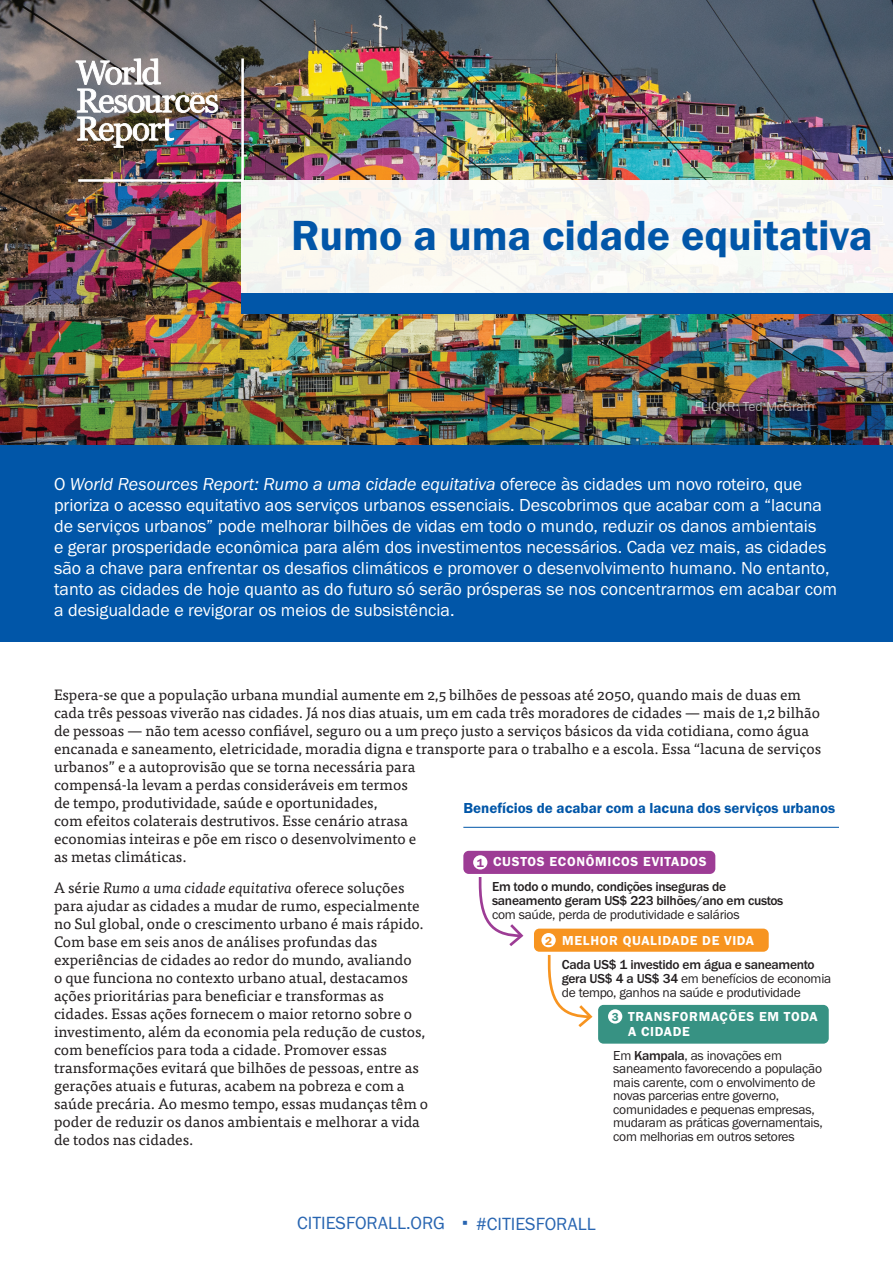
<style>
.page{position:relative;width:893px;height:1263px;background:#fff}
.page>*{position:absolute;margin:0;border:0;box-sizing:border-box;transform-origin:0 0}
.t1{font:43.65px "Franklin Gothic URW Dem";color:#0156a8}
.t2{font:18.3px "Franklin Gothic URW Boo";color:#2865b1}
.t3{font:18px/21px "Franklin Gothic URW Boo";color:#fff}
.t4{font:18px "Franklin Gothic URW Boo Ita";color:#fff}
.t5{font:15px/18px "Tisa Pro";color:#231f20}
.t6{font:15px "Franklin Gothic URW Dem";color:#0156a8}
.t7{font:13.5px/13.5px "Franklin Gothic URW Boo";letter-spacing:-.02em;color:#231f20}
.t8{font:500 13.5px/14.2px "Franklin Gothic URW";letter-spacing:-.02em;color:#231f20}
.t9{font:13.5px/15px "Franklin Gothic URW Dem";letter-spacing:.05em;color:#fff}
.t10{font:13.5px "Franklin Gothic URW Boo";color:#fff}
.t11{font:12px "Franklin Gothic URW Dem";color:#379283}
.s1{font-family:"Franklin Gothic URW Boo"}
.s2{font-style:italic}
.s3{font-size:12px;color:#9d3c95}
.s4{font-family:"Franklin Gothic URW";font-weight:500}
.s5{font-size:12px;color:#f79420}
.s6{font-size:36.15px}
</style>
<div class="page">
<img style="left:0;top:0;width:893px;height:445px">
<div style="left:241px;top:180px;width:652px;height:133px;background:#f7f7f2"></div>
<img style="left:76px;top:56px;width:169px;height:127px">
<div style="left:241px;top:293px;width:652px;height:20px;background:#0156a8"></div>
<div style="left:0;top:445px;width:893px;height:197px;background:#0156a8"></div>
<hr style="left:463px;top:827px;width:376px;height:1px;background:#0156a8">
<svg style="left:478px;top:877px;width:45px;height:69px"></svg>
<div style="left:463px;top:851px;width:252px;height:23px;background:#9d3c95;border-radius:5px"></div>
<div style="left:473px;top:855px;width:14px;height:14px;background:#fff;border-radius:50%"></div>
<div style="left:534px;top:928px;width:235px;height:24px;background:#f79420;border-radius:5px"></div>
<div style="left:541px;top:933px;width:15px;height:14px;background:#fff;border-radius:50%"></div>
<div style="left:598px;top:1005px;width:231px;height:39px;background:#379283;border-radius:5px"></div>
<div style="left:608px;top:1009px;width:14px;height:14px;background:#fff;border-radius:50%"></div>
<svg style="left:544px;top:951px;width:48px;height:76px"></svg>
<h1 class="t1" style="left:291px;top:208px;width:583px">Rumo a uma cidade equitativa</h1>
<p class="t10" style="left:694px;top:398px;width:122px">FLICKR: Ted McGrath</p>
<p class="t4" style="left:54px;top:472px;width:750px"><span class="s1">O</span> World Resources Report: Rumo a uma cidade equitativa <span class="s1">oferece às cidades um novo roteiro, que</span></p>
<p class="t3" style="left:54px;top:494px;width:785px">prioriza o acesso equitativo aos serviços urbanos essenciais. Descobrimos que acabar com a “lacuna de serviços urbanos” pode melhorar bilhões de vidas em todo o mundo, reduzir os danos ambientais<br>e gerar prosperidade econômica para além dos investimentos necessários. Cada vez mais, as cidades são a chave para enfrentar os desafios climáticos e promover o desenvolvimento humano. No entanto, tanto as cidades de hoje quanto as do futuro só serão prósperas se nos concentrarmos em acabar com a desigualdade e revigorar os meios de subsistência.</p>
<p class="t5" style="left:54px;top:684px;width:769px">Espera-se que a população urbana mundial aumente em 2,5 bilhões de pessoas até 2050, quando mais de duas em cada três pessoas viverão nas cidades. Já nos dias atuais, um em cada três moradores de cidades — mais de 1,2 bilhão de pessoas — não tem acesso confiável, seguro ou a um preço justo a serviços básicos da vida cotidiana, como água encanada e saneamento, eletricidade, moradia digna e transporte para o trabalho e a escola. Essa “lacuna de serviços urbanos” e a autoprovisão que se torna necessária para<br>compensá-la levam a perdas consideráveis em termos<br>de tempo, produtividade, saúde e oportunidades,<br>com efeitos colaterais destrutivos. Esse cenário atrasa<br>economias inteiras e põe em risco o desenvolvimento e<br>as metas climáticas.</p>
<p class="t5" style="left:54px;top:878px;width:376px">A série <span class="s2">Rumo a uma cidade equitativa</span> oferece soluções para ajudar as cidades a mudar de rumo, especialmente no Sul global, onde o crescimento urbano é mais rápido.<br>Com base em seis anos de análises profundas das experiências de cidades ao redor do mundo, avaliando<br>o que funciona no contexto urbano atual, destacamos ações prioritárias para beneficiar e transformas as cidades. Essas ações fornecem o maior retorno sobre o investimento, além da economia pela redução de custos, com benefícios para toda a cidade. Promover essas transformações evitará que bilhões de pessoas, entre as gerações atuais e futuras, acabem na pobreza e com a saúde precária. Ao mesmo tempo, essas mudanças têm o poder de reduzir os danos ambientais e melhorar a vida de todos nas cidades.</p>
<p class="t6" style="left:463px;top:799px;width:373px">Benefícios de acabar com a lacuna dos serviços urbanos</p>
<p class="t9" style="left:477px;top:854px;width:231px"><span class="s3">1</span> CUSTOS ECONÔMICOS EVITADOS</p>
<p class="t8" style="left:492px;top:879px;width:293px">Em todo o mundo, condições inseguras de saneamento geram US$ 223 bilhões/ano em custos</p>
<p class="t7" style="left:492px;top:908px;width:249px">com saúde, perda de produtividade e salários</p>
<p class="t8" style="left:562px;top:957px;width:254px">Cada US$ 1 investido em água e saneamento</p>
<p class="t7" style="left:562px;top:971px;width:271px;line-height:14.2px"><span class="s4">gera US$ 4 a US$ 34</span> em benefícios de economia de tempo, ganhos na saúde e produtividade</p>
<p class="t9" style="left:545px;top:932px;width:211px"><span class="s5">2</span> MELHOR QUALIDADE DE VIDA</p>
<p class="t9" style="left:628px;top:1008px;width:191px">TRANSFORMAÇÕES EM TODA<br>A CIDADE</p>
<p class="t11" style="left:612px;top:1010px;width:9px">3</p>
<p class="t7" style="left:613px;top:1048px;width:211px">Em <span class="s4">Kampala</span>, as inovações em saneamento favorecendo a população mais carente, com o envolvimento de novas parcerias entre governo, comunidades e pequenas empresas, mudaram as práticas governamentais, com melhorias em outros setores</p>
<p class="t2" style="left:297px;top:1212px;width:300px">CITIESFORALL.ORG <span class="s6">·</span> #CITIESFORALL</p>
</div>
